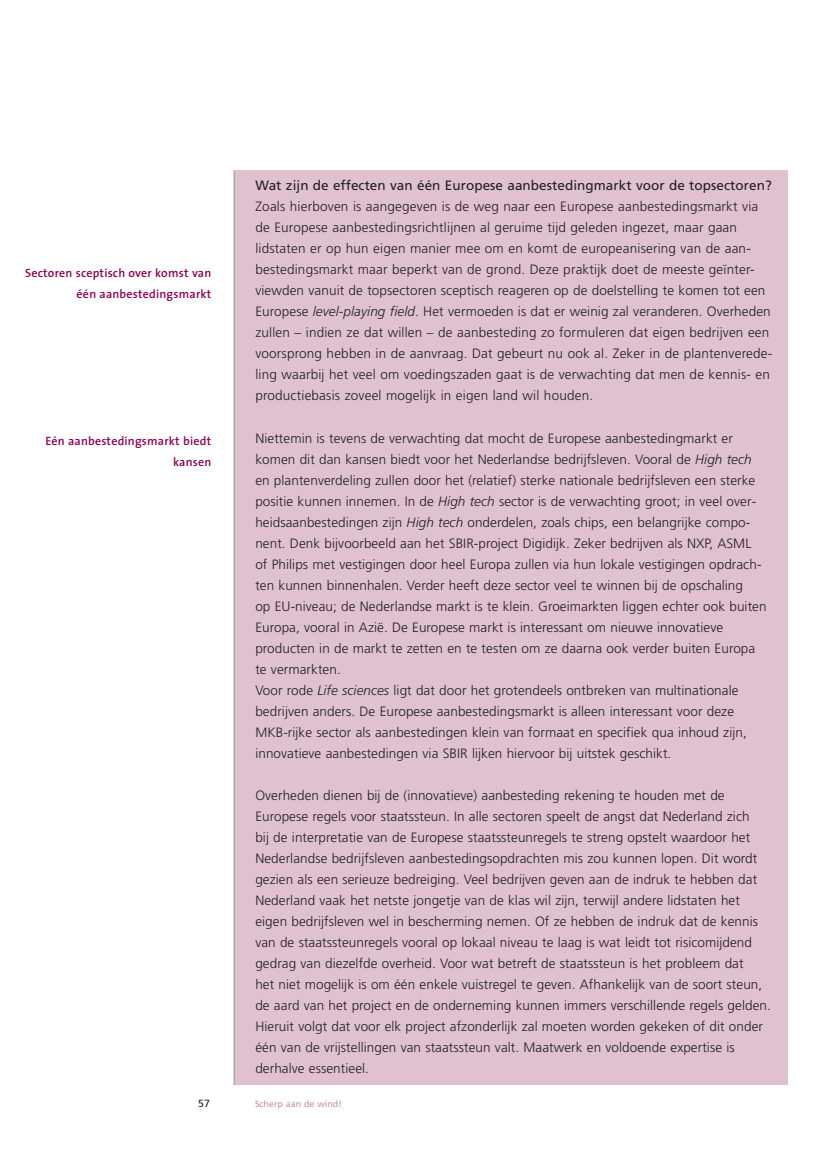
<style>
.page{position:relative;width:830px;height:1149px;background:#fff}
.page>*{position:absolute;margin:0;border:0;box-sizing:border-box;transform-origin:0 0}
.t1{font:300 13.5px/21px "Frutiger";letter-spacing:.005em;color:#231f20}
.t2{font:13.5px "Frutiger";letter-spacing:.005em;color:#231f20}
.t3{font:600 12px/21px "The Sans";letter-spacing:.02em;color:#890154;text-align:right}
.t4{font:10.5px "Frutiger";color:#231f20}
.t5{font:9px "Frutiger";color:#c68fa9}
.s1{font-style:italic}
</style>
<div class="page">
<div style="left:233px;top:170px;width:555px;height:916px;background:#e0c2cf"></div>
<p class="t3" style="left:25px;top:264px;width:187px">Sectoren sceptisch over komst van één aanbestedingsmarkt</p>
<p class="t3" style="left:45px;top:432px;width:167px">Eén aanbestedingsmarkt biedt kansen</p>
<p class="t2" style="left:255px;top:180px;width:517px">Wat zijn de effecten van één Europese aanbestedingmarkt voor de topsectoren?</p>
<p class="t1" style="left:255px;top:197px;width:518px">Zoals hierboven is aangegeven is de weg naar een Europese aanbestedingsmarkt via de Europese aanbestedingsrichtlijnen al geruime tijd geleden ingezet, maar gaan lidstaten er op hun eigen manier mee om en komt de europeanisering van de aan&shy;bestedingsmarkt maar beperkt van de grond. Deze praktijk doet de meeste geïnter&shy;viewden vanuit de topsectoren sceptisch reageren op de doelstelling te komen tot een Europese <span class="s1">level-playing field</span>. Het vermoeden is dat er weinig zal veranderen. Overheden zullen – indien ze dat willen – de aanbesteding zo formuleren dat eigen bedrijven een voorsprong hebben in de aanvraag. Dat gebeurt nu ook al. Zeker in de plantenverede&shy;ling waarbij het veel om voedingszaden gaat is de verwachting dat men de kennis- en productiebasis zoveel mogelijk in eigen land wil houden.</p>
<p class="t1" style="left:255px;top:428px;width:512px">Niettemin is tevens de verwachting dat mocht de Europese aanbestedingmarkt er komen dit dan kansen biedt voor het Nederlandse bedrijfsleven. Vooral de <span class="s1">High tech </span>en plantenverdeling zullen door het (relatief) sterke nationale bedrijfsleven een sterke positie kunnen innemen. In de <span class="s1">High tech</span> sector is de verwachting groot; in veel over&shy;heidsaanbestedingen zijn <span class="s1">High tech</span> onderdelen, zoals chips, een belangrijke compo&shy;nent. Denk bijvoorbeeld aan het SBIR-project Digidijk. Zeker bedrijven als NXP, ASML of Philips met vestigingen door heel Europa zullen via hun lokale vestigingen opdrach&shy;ten kunnen binnenhalen. Verder heeft deze sector veel te winnen bij de opschaling<br>op EU-niveau; de Nederlandse markt is te klein. Groeimarkten liggen echter ook buiten Europa, vooral in Azië. De Europese markt is interessant om nieuwe innovatieve producten in de markt te zetten en te testen om ze daarna ook verder buiten Europa te vermarkten.<br>Voor rode <span class="s1">Life sciences</span> ligt dat door het grotendeels ontbreken van multinationale bedrijven anders. De Europese aanbestedingsmarkt is alleen interessant voor deze MKB-rijke sector als aanbestedingen klein van formaat en specifiek qua inhoud zijn, innovatieve aanbestedingen via SBIR lijken hiervoor bij uitstek geschikt.</p>
<p class="t1" style="left:255px;top:785px;width:516px">Overheden dienen bij de (innovatieve) aanbesteding rekening te houden met de Europese regels voor staatssteun. In alle sectoren speelt de angst dat Nederland zich<br>bij de interpretatie van de Europese staatssteunregels te streng opstelt waardoor het Nederlandse bedrijfsleven aanbestedingsopdrachten mis zou kunnen lopen. Dit wordt gezien als een serieuze bedreiging. Veel bedrijven geven aan de indruk te hebben dat Nederland vaak het netste jongetje van de klas wil zijn, terwijl andere lidstaten het eigen bedrijfsleven wel in bescherming nemen. Of ze hebben de indruk dat de kennis van de staatssteunregels vooral op lokaal niveau te laag is wat leidt tot risicomijdend gedrag van diezelfde overheid. Voor wat betreft de staatssteun is het probleem dat<br>het niet mogelijk is om één enkele vuistregel te geven. Afhankelijk van de soort steun, de aard van het project en de onderneming kunnen immers verschillende regels gelden.<br>Hieruit volgt dat voor elk project afzonderlijk zal moeten worden gekeken of dit onder één van de vrijstellingen van staatssteun valt. Maatwerk en voldoende expertise is derhalve essentieel.</p>
<p class="t4" style="left:198px;top:1098px;width:13px">57</p>
<p class="t5" style="left:255px;top:1099px;width:88px">Scherp aan de wind!</p>
</div>
